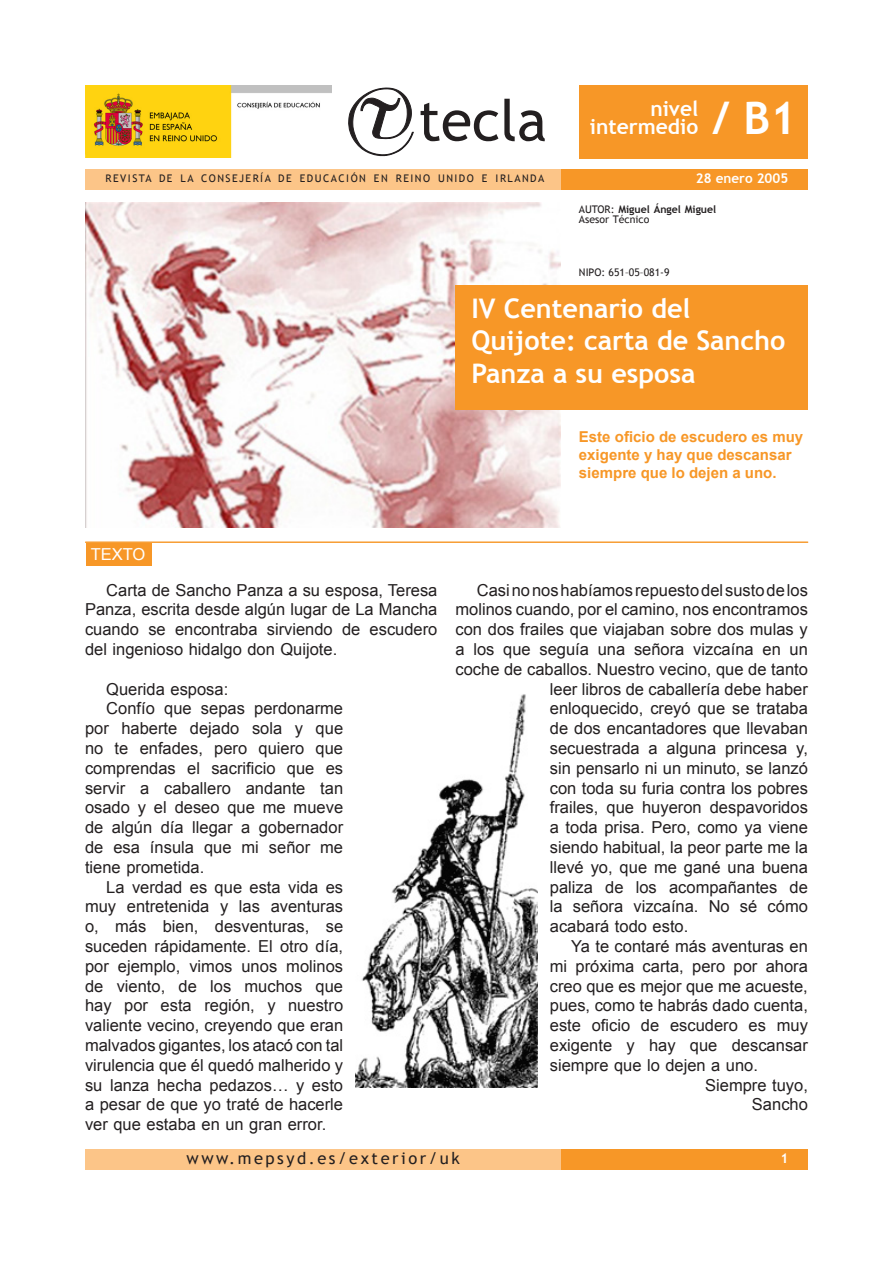
<style>
.page{position:relative;width:893px;height:1263px;background:#fff}
.page>*{position:absolute;margin:0;border:0;box-sizing:border-box;transform-origin:0 0}
.t1{font:700 45px "Trebuchet MS";color:#fff}
.TITULO_GENERAL{font:700 27px/32.4px "Trebuchet MS";color:#fff}
.t2{font:700 21px "Trebuchet MS";color:#fff}
.t3{font:16.5px/19.8px "Arial";color:#231f20;text-align:justify}
.t4{font:16.5px "Trebuchet MS";letter-spacing:.155em;color:#231f20}
.PARRAFO{font:16.5px "Arial";color:#fff}
.TEXTO_SIMULADO{font:700 15px/18px "Arial";color:#f79727}
.t5{font:700 13.5px "Trebuchet MS";color:#fff}
.NOMBRE_AUTOR{font:10.5px "Trebuchet MS";letter-spacing:.14em;color:#231f20}
.NOMBRE_AUTOR-2{font:10.5px "Trebuchet MS";color:#231f20}
.NOMBRE_AUTOR-3{font:700 10.5px "Trebuchet MS";color:#231f20}
.s1{font-weight:400}
</style>
<div class="page">
<div style="left:85px;top:1149px;width:723px;height:20px;background:#f79727"></div>
<div style="left:85px;top:1149px;width:476px;height:20px;background:#fcc588"></div>
<img style="left:85px;top:203px;width:476px;height:324px">
<div style="left:85px;top:169px;width:723px;height:21px;background:#f79727"></div>
<div style="left:85px;top:169px;width:476px;height:21px;background:#fcc588"></div>
<svg style="left:348px;top:87px;width:66px;height:69px"></svg>
<svg style="left:421px;top:103px;width:77px;height:38px"></svg>
<svg style="left:504px;top:99px;width:41px;height:42px"></svg>
<div style="left:579px;top:85px;width:229px;height:73px;background:#f79727"></div>
<div style="left:455px;top:285px;width:353px;height:125px;background:#f79727"></div>
<div style="left:86px;top:543px;width:65px;height:23px;background:#f79727"></div>
<hr style="left:85px;top:542px;width:723px;height:1px;background:#f79727">
<img style="left:85px;top:85px;width:246px;height:73px">
<img style="left:356px;top:694px;width:181px;height:394px">
<p class="t2" style="left:650px;top:96px;width:49px">nivel</p>
<p class="t2" style="left:590px;top:114px;width:110px">intermedio</p>
<p class="t1" style="left:712px;top:90px;width:86px">/ B1</p>
<p class="NOMBRE_AUTOR" style="left:106px;top:173px;width:440px">REVISTA DE LA CONSEJERÍA DE EDUCACIÓN EN REINO UNIDO E IRLANDA</p>
<p class="t5" style="left:696px;top:169px;width:94px">28 enero 2005</p>
<p class="NOMBRE_AUTOR-3" style="left:579px;top:203px;width:139px"><span class="s1">AUTOR:</span> Miguel Ángel Miguel</p>
<p class="NOMBRE_AUTOR-2" style="left:579px;top:214px;width:72px">Asesor Técnico</p>
<p class="NOMBRE_AUTOR-2" style="left:579px;top:266px;width:92px">NIPO: 651–05–081-9</p>
<p class="TITULO_GENERAL" style="left:471px;top:292px;width:316px">IV Centenario del<br>Quijote: carta de Sancho<br>Panza a su esposa</p>
<p class="TEXTO_SIMULADO" style="left:579px;top:428px;width:226px">Este oficio de escudero es muy exigente y hay que descansar siempre que lo dejen a uno.</p>
<p class="PARRAFO" style="left:91px;top:543px;width:56px">TEXTO</p>
<p class="t3" style="left:85px;top:580px;width:354px;text-indent:21px">Carta de Sancho Panza a su esposa, Teresa Panza, escrita desde algún lugar de La Mancha cuando se encontraba sirviendo de escudero del ingenioso hidalgo don Quijote.</p>
<p class="t3" style="left:106px;top:679px;width:123px">Querida esposa:</p>
<p class="t3" style="left:85px;top:699px;width:260px;text-indent:21px">Confío que sepas perdonarme por haberte dejado sola y que no te enfades, pero quiero que comprendas el sacrificio que es servir a caballero andante tan osado y el deseo que me mueve de algún día llegar a gobernador de esa ínsula que mi señor me tiene prometida.</p>
<p class="t3" style="left:85px;top:877px;width:260px;text-indent:21px">La verdad es que esta vida es muy entretenida y las aventuras o, más bien, desventuras, se suceden rápidamente. El otro día, por ejemplo, vimos unos molinos de viento, de los muchos que hay por esta región, y nuestro valiente vecino, creyendo que eran malvados gigantes, los atacó con tal virulencia que él quedó malherido y su lanza hecha pedazos… y esto a pesar de que yo traté de hacerle ver que estaba en un gran error.</p>
<p class="t3" style="left:477px;top:580px;width:333px">Casi no nos habíamos repuesto del susto de los</p>
<p class="t3" style="left:455px;top:600px;width:354px">molinos cuando, por el camino, nos encontramos</p>
<p class="t3" style="left:455px;top:620px;width:354px">con dos frailes que viajaban sobre dos mulas y</p>
<p class="t3" style="left:455px;top:639px;width:354px">a los que seguía una señora vizcaína en un</p>
<p class="t3" style="left:455px;top:659px;width:354px">coche de caballos. Nuestro vecino, que de tanto</p>
<p class="t3" style="left:550px;top:679px;width:260px">leer libros de caballería debe haber</p>
<p class="t3" style="left:550px;top:699px;width:260px">enloquecido, creyó que se trataba</p>
<p class="t3" style="left:550px;top:719px;width:260px">de dos encantadores que llevaban</p>
<p class="t3" style="left:550px;top:738px;width:260px">secuestrada a alguna princesa y,</p>
<p class="t3" style="left:550px;top:758px;width:260px">sin pensarlo ni un minuto, se lanzó</p>
<p class="t3" style="left:550px;top:778px;width:260px">con toda su furia contra los pobres</p>
<p class="t3" style="left:550px;top:798px;width:260px">frailes, que huyeron despavoridos</p>
<p class="t3" style="left:550px;top:818px;width:260px">a toda prisa. Pero, como ya viene</p>
<p class="t3" style="left:550px;top:837px;width:260px">siendo habitual, la peor parte me la</p>
<p class="t3" style="left:550px;top:857px;width:260px">llevé yo, que me gané una buena</p>
<p class="t3" style="left:550px;top:877px;width:260px">paliza de los acompañantes de</p>
<p class="t3" style="left:550px;top:897px;width:260px">la señora vizcaína. No sé cómo</p>
<p class="t3" style="left:550px;top:917px;width:140px">acabará todo esto.</p>
<p class="t3" style="left:550px;top:936px;width:260px;text-indent:21px">Ya te contaré más aventuras en mi próxima carta, pero por ahora creo que es mejor que me acueste, pues, como te habrás dado cuenta, este oficio de escudero es muy exigente y hay que descansar siempre que lo dejen a uno.</p>
<p class="t3" style="left:705px;top:1075px;width:104px">Siempre tuyo,</p>
<p class="t3" style="left:752px;top:1095px;width:57px">Sancho</p>
<p class="t4" style="left:187px;top:1148px;width:275px">www.mepsyd.es/exterior/uk</p>
<p class="t5" style="left:780px;top:1149px;width:9px">1</p>
</div>
